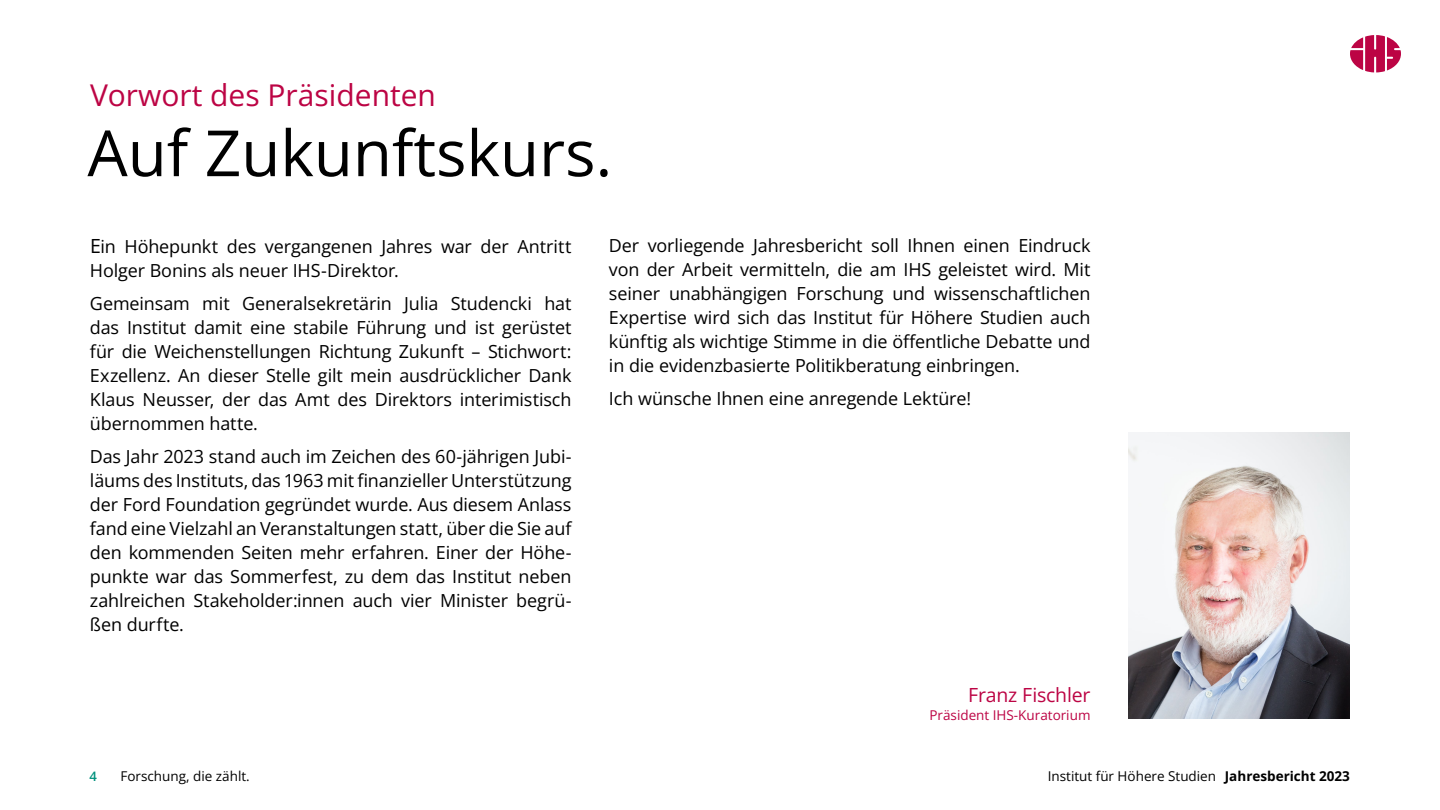
<style>
.page{position:relative;width:1440px;height:810px;background:#fff}
.page>*{position:absolute;margin:0;border:0;box-sizing:border-box;transform-origin:0 0}
.t1{font:63.75px "Open Sans";color:#000}
.t2{font:30px "Open Sans";color:#bc0444}
.t3{font:19.5px "Open Sans";letter-spacing:-.01em;color:#bc0444}
.t4{font:18px/24px "Open Sans";letter-spacing:-.005em;color:#000;text-align:justify}
.t5{font:13.5px "Open Sans";color:#000}
.t6{font:13.5px "Open Sans";color:#bc0444}
.t7{font:600 13.05px "Open Sans";color:#00917d}
.s1{font-size:19.5px}
.s2{font-weight:700}
</style>
<div class="page">
<img style="left:1128px;top:432px;width:222px;height:286px">
<svg style="left:1350px;top:35px;width:51px;height:37px"></svg>
<h2 class="t2" style="left:90px;top:75px;width:348px">Vorwort des Präsidenten</h2>
<h1 class="t1" style="left:87px;top:109px;width:526px">Auf Zukunftskurs.</h1>
<p class="t4" style="left:90px;top:234px;width:483px"><span class="s1">E</span>in Höhepunkt des vergangenen Jahres war der Antritt<br>Holger Bonins als neuer IHS-Direktor.</p>
<p class="t4" style="left:90px;top:291px;width:483px">Gemeinsam mit Generalsekretärin Julia Studencki hat das Institut damit eine stabile Führung und ist gerüstet für die Weichenstellungen Richtung Zukunft – Stichwort:<br>Exzellenz. An dieser Stelle gilt mein ausdrücklicher Dank Klaus Neusser, der das Amt des Direktors interimistisch übernommen hatte.</p>
<p class="t4" style="left:90px;top:444px;width:483px">Das Jahr 2023 stand auch im Zeichen des 60-jährigen Jubi&shy;läums des Instituts, das 1963 mit finanzieller Unterstützung der Ford Foundation gegründet wurde. Aus diesem Anlass fand eine Vielzahl an Veranstaltungen statt, über die Sie auf den kommenden Seiten mehr erfahren. Einer der Höhe&shy;punkte war das Sommerfest, zu dem das Institut neben zahlreichen Stakeholder:innen auch vier Minister begrü&shy;ßen durfte.</p>
<p class="t4" style="left:609px;top:233px;width:483px">Der vorliegende Jahresbericht soll Ihnen einen Eindruck von der Arbeit vermitteln, die am IHS geleistet wird. Mit seiner unabhängigen Forschung und wissenschaftlichen Expertise wird sich das Institut für Höhere Studien auch künftig als wichtige Stimme in die öffentliche Debatte und in die evidenzbasierte Politikberatung einbringen.</p>
<p class="t4" style="left:609px;top:386px;width:364px">Ich wünsche Ihnen eine anregende Lektüre!</p>
<p class="t3" style="left:968px;top:681px;width:124px">Franz Fischler</p>
<p class="t6" style="left:929px;top:705px;width:163px">Präsident IHS-Kuratorium</p>
<p class="t7" style="left:89px;top:767px;width:9px">4</p>
<p class="t5" style="left:120px;top:766px;width:131px">Forschung, die zählt.</p>
<p class="t5" style="left:1048px;top:766px;width:304px">Institut für Höhere Studien <span class="s2">Jahresbericht 2023</span></p>
</div>
